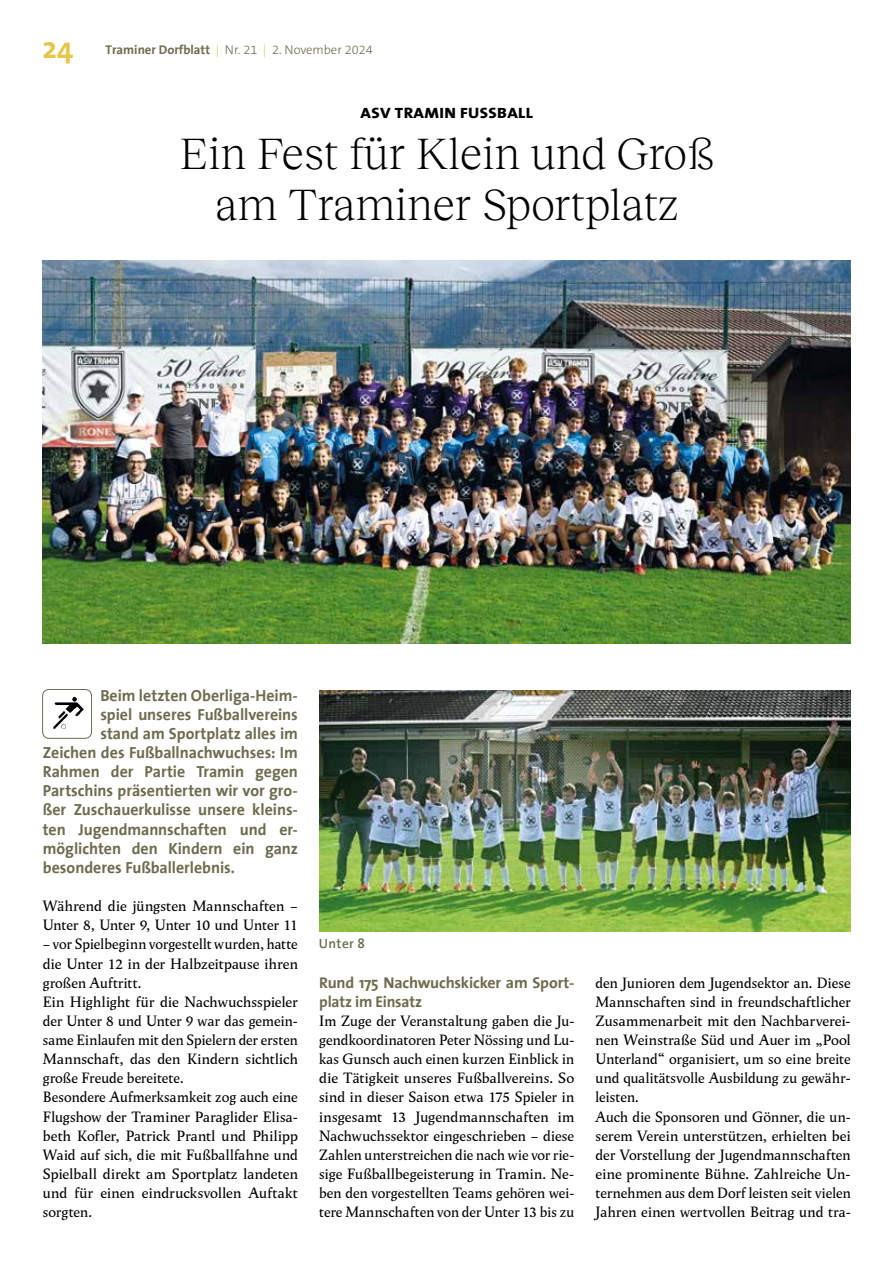
<style>
.page{position:relative;width:893px;height:1263px;background:#fff}
.page>*{position:absolute;margin:0;border:0;box-sizing:border-box;transform-origin:0 0}
.t1{font:300 45px/51px "Reckless Neue";letter-spacing:-.005em;color:#000;text-align:center}
.t2{font:700 30px "The Sans";color:#e4c84c}
.t3{font:700 16.2px "The Sans";letter-spacing:-.005em;color:#6e6c4f}
.t4{font:700 15.75px/19.2px "The Sans";letter-spacing:-.015em;color:#6e6c4f}
.t5{font:15px/19.2px "Wolpe Pegasus";color:#000}
.t6{font:800 15px "The Sans";letter-spacing:.02em;color:#000;scale:1.11 1}
.t7{font:600 13.5px "The Sans";letter-spacing:.025em;color:#6e6c4f}
.t8{font:300 12.75px "The Sans B3";color:#6e6c4f}
.s1{font-family:"The Sans";font-weight:700}
.s2{color:#e4c84c}
</style>
<div class="page">
<img style="left:53px;top:697px;width:30px;height:32px">
<div style="left:42px;top:689px;width:50px;height:50px;border:1px solid #6e6c4f;border-radius:6px"></div>
<img style="left:43px;top:260px;width:808px;height:383px">
<img style="left:319px;top:691px;width:532px;height:241px">
<h2 class="t2" style="left:43px;top:23px;width:33px">24</h2>
<p class="t8" style="left:106px;top:43px;width:269px"><span class="s1">Traminer Dorfblatt</span> <span class="s2">|</span> Nr. 21 <span class="s2">|</span> 2. November 2024</p>
<p class="t6" style="left:361px;top:101px;width:157px">ASV TRAMIN FUSSBALL</p>
<h1 class="t1" style="left:179px;top:125px;width:536px">Ein Fest für Klein und Groß am Traminer Sportplatz</h1>
<p class="t3" style="left:100px;top:681px;width:199px">Beim letzten Oberliga-Heim-</p>
<p class="t3" style="left:100px;top:701px;width:199px">spiel unseres Fußballvereins</p>
<p class="t3" style="left:100px;top:720px;width:199px">stand am Sportplatz alles im</p>
<p class="t3" style="left:43px;top:739px;width:257px">Zeichen des Fußballnachwuchses: Im</p>
<p class="t3" style="left:43px;top:758px;width:257px">Rahmen der Partie Tramin gegen</p>
<p class="t3" style="left:43px;top:777px;width:257px">Partschins präsentierten wir vor gro-</p>
<p class="t3" style="left:43px;top:796px;width:257px">ßer Zuschauerkulisse unsere kleins-</p>
<p class="t3" style="left:43px;top:815px;width:257px">ten Jugendmannschaften und er-</p>
<p class="t3" style="left:43px;top:835px;width:257px">möglichten den Kindern ein ganz</p>
<p class="t3" style="left:43px;top:854px;width:194px">besonderes Fußballerlebnis.</p>
<p class="t5" style="left:43px;top:896px;width:257px">Während die jüngsten Mannschaften –<br>Unter 8, Unter 9, Unter 10 und Unter 11</p>
<p class="t5" style="left:43px;top:934px;width:257px">– vor Spielbeginn vorgestellt wurden, hatte die Unter 12 in der Halbzeitpause ihren großen Auftritt.<br>Ein Highlight für die Nachwuchsspieler der Unter 8 und Unter 9 war das gemein&shy;same Einlaufen mit den Spielern der ersten Mannschaft, das den Kindern sichtlich große Freude bereitete.<br>Besondere Aufmerksamkeit zog auch eine Flugshow der Traminer Paraglider Elisa&shy;beth Kofler, Patrick Prantl und Philipp Waid auf sich, die mit Fußballfahne und Spielball direkt am Sportplatz landeten und für einen eindrucksvollen Auftakt sorgten.</p>
<p class="t7" style="left:319px;top:932px;width:48px">Unter 8</p>
<p class="t4" style="left:319px;top:972px;width:257px">Rund 175 Nachwuchskicker am Sport&shy;platz im Einsatz</p>
<p class="t5" style="left:319px;top:1011px;width:257px;text-align:justify">Im Zuge der Veranstaltung gaben die Ju&shy;gendkoordinatoren Peter Nössing und Lu&shy;kas Gunsch auch einen kurzen Einblick in die Tätigkeit unseres Fußballvereins. So sind in dieser Saison etwa 175 Spieler in insgesamt 13 Jugendmannschaften im Nachwuchssektor eingeschrieben – diese Zahlen unterstreichen die nach wie vor rie&shy;sige Fußballbegeisterung in Tramin. Ne&shy;ben den vorgestellten Teams gehören wei&shy;tere Mannschaften von der Unter 13 bis zu</p>
<p class="t5" style="left:596px;top:973px;width:257px">den Junioren dem Jugendsektor an. Diese Mannschaften sind in freundschaftlicher Zusammenarbeit mit den Nachbarverei&shy;nen Weinstraße Süd und Auer im „Pool Unterland“ organisiert, um so eine breite und qualitätsvolle Ausbildung zu gewähr&shy;leisten.<br>Auch die Sponsoren und Gönner, die un&shy;serem Verein unterstützen, erhielten bei der Vorstellung der Jugendmannschaften eine prominente Bühne. Zahlreiche Un&shy;ternehmen aus dem Dorf leisten seit vielen Jahren einen wertvollen Beitrag und tra-</p>
</div>
